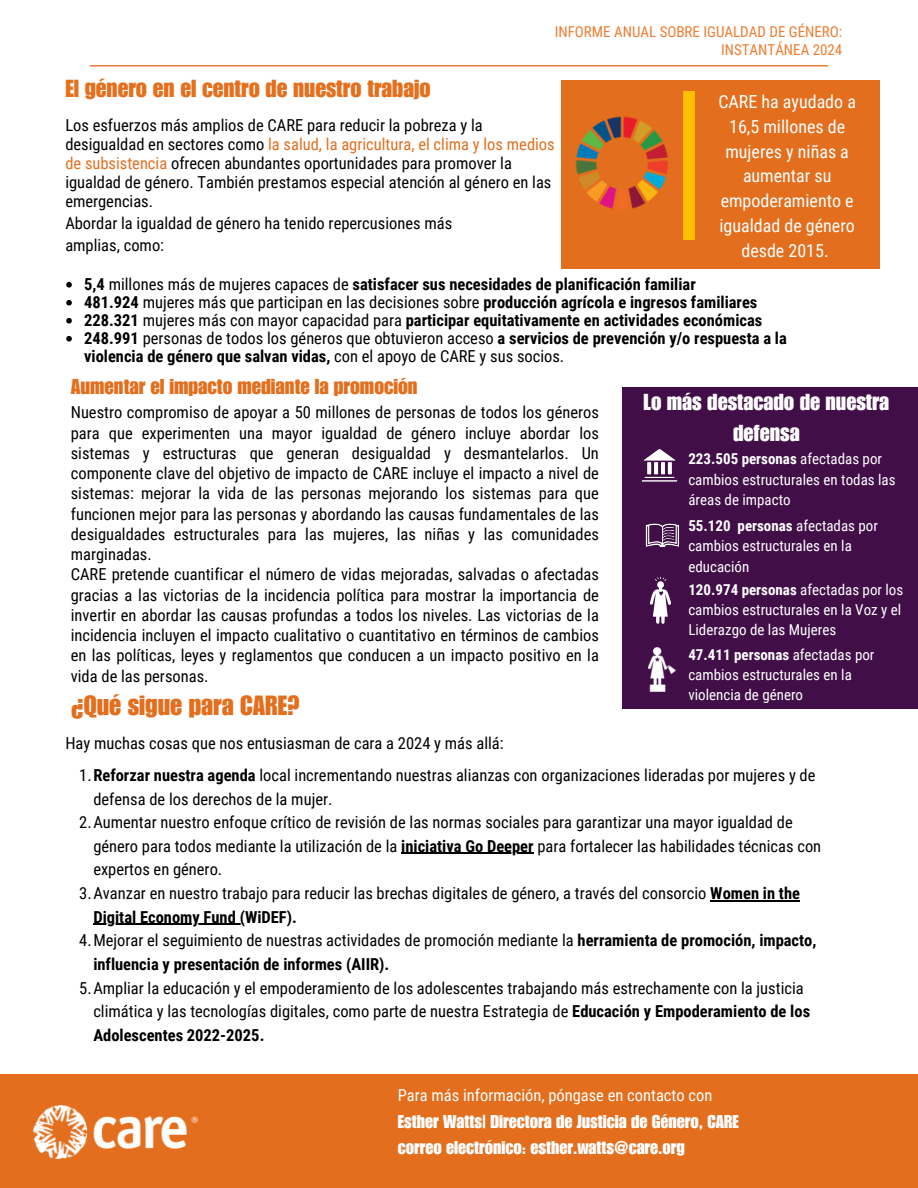
<style>
.page{position:relative;width:918px;height:1188px;background:#fff}
.page>*{position:absolute;margin:0;border:0;box-sizing:border-box;transform-origin:0 0}
.t1{font:27px "Impact LT Std";color:#e36f1e}
.t2{font:24px "Impact LT Std";color:#e4701e}
.t3{font:22.5px/31.5px "Impact LT Std";color:#fff;text-align:center}
.t4{font:21px "Impact LT Std";color:#e36f1e}
.t5{font:18px/24.8px "Roboto Condensed";color:#fff;text-align:center}
.t6{font:18px/25.8px "Impact LT Std";color:#fff}
.t7{font:16.5px/20.2px "Roboto Condensed";color:#000}
.t8{font:700 16.5px/18px "Roboto Condensed";color:#000}
.t9{font:16.5px "Roboto Condensed";color:#fff}
.t10{font:15px/20.2px "Roboto Condensed";color:#fff}
.t11{font:15px/18px "Roboto Condensed";color:#ed7d31;text-align:right}
.s1{color:#e36f1e}
.s2{font-weight:400}
.s3{font-weight:700}
</style>
<div class="page">
<img style="left:89px;top:65px;width:740px;height:1px">
<div style="left:0;top:1074px;width:918px;height:114px;background:#e36f1e"></div>
<img style="left:33px;top:1106px;width:164px;height:53px">
<div style="left:561px;top:81px;width:319px;height:188px;background:#e36f1e"></div>
<div style="left:683px;top:92px;width:11px;height:147px;background:#ffc000"></div>
<img style="left:575px;top:116px;width:93px;height:93px">
<div style="left:622px;top:387px;width:296px;height:322px;background:#410e48"></div>
<img style="left:641px;top:449px;width:37px;height:33px">
<img style="left:650px;top:576px;width:21px;height:72px">
<img style="left:645px;top:523px;width:34px;height:24px">
<img style="left:648px;top:648px;width:27px;height:44px">
<svg style="left:66px;top:282px;width:6px;height:6px"></svg>
<svg style="left:66px;top:300px;width:6px;height:6px"></svg>
<svg style="left:66px;top:318px;width:6px;height:6px"></svg>
<svg style="left:66px;top:336px;width:6px;height:6px"></svg>
<hr style="left:401px;top:853px;width:133px;height:1px;background:#000">
<hr style="left:710px;top:900px;width:90px;height:1px;background:#000">
<hr style="left:93px;top:924px;width:152px;height:1px;background:#000">
<p class="t11" style="left:555px;top:23px;width:289px">INFORME ANUAL SOBRE IGUALDAD DE GÉNERO:<br>INSTANTÁNEA 2024</p>
<p class="t2" style="left:65px;top:80px;width:367px">El género en el centro de nuestro trabajo</p>
<p class="t5" style="left:718px;top:89px;width:139px">CARE ha ayudado a<br>16,5 millones de mujeres y niñas a aumentar su empoderamiento e igualdad de género desde 2015.</p>
<p class="t7" style="left:65px;top:116px;width:491px;line-height:19.2px">Los esfuerzos más amplios de CARE para reducir la pobreza y la desigualdad en sectores como <span class="s1">la salud, la agricultura, el clima y los medios de subsistencia</span> ofrecen abundantes oportunidades para promover la igualdad de género. También prestamos especial atención al género en las emergencias.</p>
<h3 class="t7" style="left:65px;top:212px;width:388px;line-height:22.5px">Abordar la igualdad de género ha tenido repercusiones más amplias, como:</h3>
<h5 class="t8" style="left:84px;top:275px;width:613px">5,4 <span class="s2">millones más de mujeres capaces de</span> satisfacer sus necesidades de planificación familiar</h5>
<h1 class="t8" style="left:84px;top:293px;width:675px">481.924 <span class="s2">mujeres más que participan en las decisiones sobre</span> producción agrícola e ingresos familiares</h1>
<p class="t8" style="left:84px;top:311px;width:680px">228.321 <span class="s2">mujeres más con mayor capacidad para</span> participar equitativamente en actividades económicas</p>
<p class="t8" style="left:84px;top:329px;width:704px">248.991 <span class="s2">personas de todos los géneros que obtuvieron acceso</span> a servicios de prevención y/o respuesta a la violencia de género que salvan vidas, <span class="s2">con el apoyo de CARE y sus socios.</span></p>
<p class="t4" style="left:71px;top:379px;width:348px">Aumentar el impacto mediante la promoción</p>
<p class="t7" style="left:71px;top:402px;width:530px">Nuestro compromiso de apoyar a 50 millones de personas de todos los géneros para que experimenten una mayor igualdad de género incluye abordar los sistemas y estructuras que generan desigualdad y desmantelarlos. Un componente clave del objetivo de impacto de CARE incluye el impacto a nivel de sistemas: mejorar la vida de las personas mejorando los sistemas para que funcionen mejor para las personas y abordando las causas fundamentales de las desigualdades estructurales para las mujeres, las niñas y las comunidades marginadas.<br>CARE pretende cuantificar el número de vidas mejoradas, salvadas o afectadas gracias a las victorias de la incidencia política para mostrar la importancia de invertir en abordar las causas profundas a todos los niveles. Las victorias de la incidencia incluyen el impacto cualitativo o cuantitativo en términos de cambios en las políticas, leyes y reglamentos que conducen a un impacto positivo en la vida de las personas.</p>
<p class="t1" style="left:71px;top:696px;width:231px">¿Qué sigue para CARE?</p>
<p class="t3" style="left:644px;top:389px;width:247px">Lo más destacado de nuestra defensa</p>
<p class="t10" style="left:688px;top:449px;width:209px"><span class="s3">223.505 personas</span> afectadas por cambios estructurales en todas las áreas de impacto</p>
<h5 class="t10" style="left:688px;top:516px;width:191px"><span class="s3">55.120 personas</span> afectadas por cambios estructurales en la educación</h5>
<h4 class="t10" style="left:688px;top:579px;width:216px"><span class="s3">120.974 personas</span> afectadas por los cambios estructurales en la Voz y el<br>Liderazgo de las Mujeres</h4>
<p class="t10" style="left:688px;top:645px;width:188px"><span class="s3">47.411 personas</span> afectadas por cambios estructurales en la violencia de género</p>
<p class="t7" style="left:65px;top:733px;width:440px">Hay muchas cosas que nos entusiasman de cara a 2024 y más allá:</p>
<p class="t7" style="left:93px;top:763px;width:724px;line-height:23.7px;text-indent:-14px">1.<span class="s3">Reforzar nuestra agenda</span> local incrementando nuestras alianzas con organizaciones lideradas por mujeres y de defensa de los derechos de la mujer.</p>
<p class="t7" style="left:93px;top:811px;width:729px;line-height:23.7px;text-indent:-14px">2.Aumentar nuestro enfoque crítico de revisión de las normas sociales para garantizar una mayor igualdad de género para todos mediante la utilización de la <span class="s3">iniciativa Go Deeper</span> para fortalecer las habilidades técnicas con</p>
<p class="t7" style="left:79px;top:858px;width:722px;line-height:23.7px;text-indent:14px">expertos en género.<br>3.Avanzar en nuestro trabajo para reducir las brechas digitales de género, a través del consorcio <span class="s3">Women in the</span></p>
<h2 class="t7" style="left:79px;top:905px;width:739px;line-height:23.7px;text-indent:14px"><span class="s3">Digital Economy Fund (WiDEF).<br></span>4.Mejorar el seguimiento de nuestras actividades de promoción mediante la <span class="s3">herramienta de promoción, impacto,</span></h2>
<p class="t8" style="left:93px;top:955px;width:298px">influencia y presentación de informes (AIIR).</p>
<h5 class="t7" style="left:93px;top:976px;width:718px;line-height:23.7px;text-indent:-14px">5.Ampliar la educación y el empoderamiento de los adolescentes trabajando más estrechamente con la justicia climática y las tecnologías digitales, como parte de nuestra Estrategia de <span class="s3">Educación y Empoderamiento de los<br>Adolescentes 2022-2025.</span></h5>
<p class="t9" style="left:398px;top:1086px;width:316px">Para más información, póngase en contacto con</p>
<p class="t6" style="left:398px;top:1111px;width:342px">Esther Watts| Directora de Justicia de Género, CARE correo electrónico: esther.watts@care.org</p>
</div>
